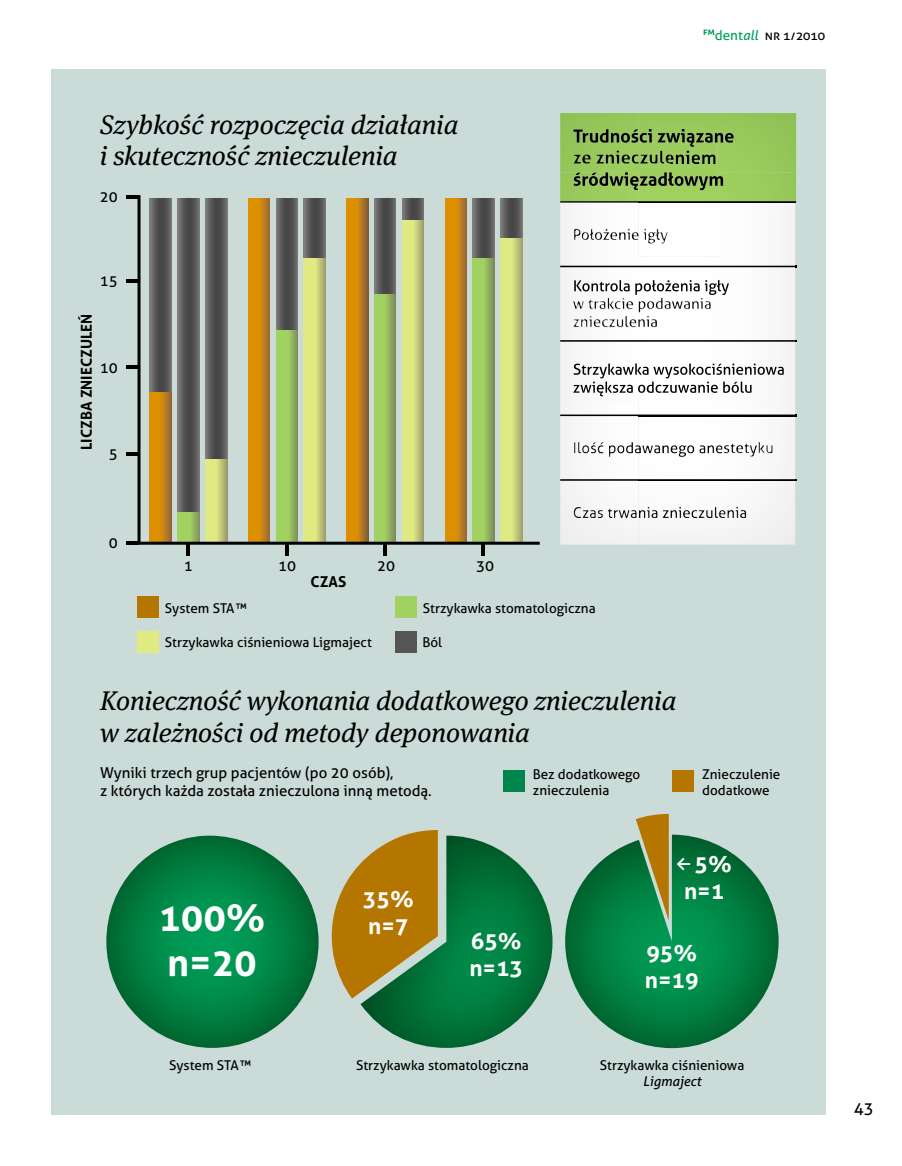
<style>
.page{position:relative;width:902px;height:1166px;background:#fff}
.page>*{position:absolute;margin:0;border:0;box-sizing:border-box;transform-origin:0 0}
.t1{font:700 37.5px "Aller";color:#fff}
.t2{font:italic 27px/31px "Meta Serif Pro";color:#000}
.t3{font:700 22.5px/27px "Aller";color:#fff}
.t4{font:16.5px "Aller";color:#000}
.t5{font:15px/18px "Aller";color:#000}
.t6{font:700 15px "Aller";color:#000}
.t7{font:13.5px/16.2px "Aller";color:#000}
.t8{font:italic 13.5px "Aller";color:#000}
.s1{color:#00a05b}
.s2{font-style:italic;color:#00a05b}
.s3{font-style:italic}
.s4{font-family:"Taz";font-size:16.5px}
</style>
<div class="page">
<div style="left:51px;top:69px;width:774px;height:1044px;background:#cbdbd8"></div>
<img style="left:560px;top:267px;width:78px;height:277px">
<img style="left:560px;top:267px;width:1px;height:134px">
<div style="left:560px;top:203px;width:78px;height:63px;background:#fafafa"></div>
<img style="left:638px;top:203px;width:157px;height:63px">
<img style="left:575px;top:230px;width:78px;height:12px">
<div style="left:716px;top:267px;width:79px;height:134px;background:#fafafa"></div>
<img style="left:595px;top:309px;width:114px;height:17px">
<div style="left:560px;top:401px;width:78px;height:78px;background:#fafafa"></div>
<img style="left:638px;top:417px;width:157px;height:127px">
<img style="left:638px;top:416px;width:157px;height:1px">
<img style="left:584px;top:446px;width:140px;height:6px">
<img style="left:638px;top:480px;width:157px;height:1px">
<img style="left:591px;top:511px;width:153px;height:5px">
<img style="left:560px;top:113px;width:236px;height:90px">
<img style="left:585px;top:156px;width:23px;height:2px">
<img style="left:560px;top:172px;width:78px;height:29px">
<img style="left:560px;top:201px;width:236px;height:1px">
<img style="left:560px;top:266px;width:235px;height:1px">
<img style="left:560px;top:340px;width:235px;height:1px">
<img style="left:560px;top:414px;width:235px;height:2px">
<img style="left:560px;top:479px;width:235px;height:1px">
<img style="left:686px;top:143px;width:8px;height:4px">
<img style="left:666px;top:133px;width:14px;height:9px">
<svg style="left:680px;top:129px;width:53px;height:14px"></svg>
<svg style="left:657px;top:133px;width:8px;height:9px"></svg>
<svg style="left:573px;top:129px;width:78px;height:14px"></svg>
<img style="left:668px;top:172px;width:5px;height:14px">
<img style="left:664px;top:172px;width:2px;height:14px">
<img style="left:605px;top:172px;width:3px;height:14px">
<img style="left:709px;top:176px;width:14px;height:10px">
<svg style="left:674px;top:176px;width:9px;height:10px"></svg>
<img style="left:630px;top:186px;width:8px;height:4px">
<img style="left:698px;top:176px;width:10px;height:14px">
<img style="left:684px;top:176px;width:14px;height:10px">
<img style="left:609px;top:176px;width:14px;height:10px">
<svg style="left:573px;top:172px;width:32px;height:14px"></svg>
<svg style="left:624px;top:172px;width:40px;height:14px"></svg>
<svg style="left:574px;top:280px;width:55px;height:11px"></svg>
<svg style="left:635px;top:280px;width:93px;height:15px"></svg>
<svg style="left:573px;top:363px;width:210px;height:15px;background:#c1c2c1"></svg>
<img style="left:593px;top:381px;width:150px;height:3px">
<img style="left:581px;top:384px;width:170px;height:12px">
<svg style="left:662px;top:385px;width:6px;height:7px"></svg>
<img style="left:592px;top:385px;width:33px;height:7px">
<svg style="left:573px;top:385px;width:6px;height:7px"></svg>
<svg style="left:137px;top:195px;width:402px;height:349px"></svg>
<svg style="left:126px;top:280px;width:12px;height:3px"></svg>
<svg style="left:126px;top:366px;width:12px;height:3px"></svg>
<svg style="left:126px;top:452px;width:12px;height:3px"></svg>
<svg style="left:126px;top:541px;width:12px;height:3px"></svg>
<svg style="left:126px;top:195px;width:12px;height:3px"></svg>
<svg style="left:186px;top:542px;width:3px;height:13px"></svg>
<svg style="left:285px;top:542px;width:3px;height:13px"></svg>
<svg style="left:384px;top:542px;width:3px;height:13px"></svg>
<svg style="left:481px;top:542px;width:3px;height:13px"></svg>
<div style="left:137px;top:596px;width:22px;height:22px;background:#b57600"></div>
<div style="left:137px;top:630px;width:22px;height:22px;background:#dfea82"></div>
<div style="left:395px;top:596px;width:22px;height:22px;background:#a1d261"></div>
<div style="left:395px;top:630px;width:22px;height:22px;background:#555"></div>
<div style="left:672px;top:770px;width:21px;height:22px;background:#b57600"></div>
<div style="left:503px;top:770px;width:22px;height:22px;background:#00864c"></div>
<svg style="left:318px;top:830px;width:120px;height:168px"></svg>
<img style="left:360px;top:835px;width:192px;height:212px">
<img style="left:106px;top:835px;width:212px;height:212px">
<svg style="left:635px;top:813px;width:33px;height:21px"></svg>
<img style="left:565px;top:834px;width:213px;height:213px">
<img style="left:588px;top:298px;width:122px;height:11px">
<img style="left:724px;top:442px;width:35px;height:11px">
<img style="left:608px;top:151px;width:107px;height:13px">
<h2 class="t2" style="left:100px;top:108px;width:360px">Szybkość rozpoczęcia działania i skuteczność znieczulenia</h2>
<p class="t5" style="left:100px;top:187px;width:19px">20</p>
<p class="t5" style="left:100px;top:272px;width:19px">15</p>
<p class="t6" style="left:77px;top:450px;width:138px;rotate:-90deg">LICZBA ZNIECZULEŃ</p>
<p class="t5" style="left:100px;top:359px;width:19px">10</p>
<p class="t5" style="left:109px;top:444px;width:10px">5</p>
<p class="t7" style="left:703px;top:27px;width:124px"><sup>FM</sup><span class="s1">dent</span><span class="s2">all</span> nr 1 / 2010</p>
<p class="t5" style="left:109px;top:534px;width:10px">0</p>
<p class="t5" style="left:184px;top:556px;width:10px">1</p>
<p class="t5" style="left:278px;top:556px;width:19px">10</p>
<p class="t5" style="left:377px;top:556px;width:19px">20</p>
<p class="t5" style="left:476px;top:556px;width:19px">30</p>
<p class="t6" style="left:310px;top:572px;width:37px">CZAS</p>
<p class="t7" style="left:165px;top:599px;width:82px">System STA<span class="s3">™</span></p>
<p class="t7" style="left:165px;top:634px;width:208px">Strzykawka ciśnieniowa Ligmaject</p>
<p class="t7" style="left:423px;top:599px;width:174px">Strzykawka stomatologiczna</p>
<p class="t7" style="left:422px;top:634px;width:21px">Ból</p>
<h2 class="t2" style="left:100px;top:684px;width:578px">Konieczność wykonania dodatkowego znieczulenia w zależności od metody deponowania</h2>
<p class="t5" style="left:100px;top:763px;width:333px">Wyniki trzech grup pacjentów (po 20 osób),<br>z których każda została znieczulona inną metodą.</p>
<p class="t7" style="left:702px;top:765px;width:80px">Znieczulenie dodatkowe</p>
<p class="t7" style="left:533px;top:765px;width:109px">Bez dodatkowego znieczulenia</p>
<h1 class="t1" style="left:158px;top:894px;width:108px">100%</h1>
<h1 class="t1" style="left:167px;top:939px;width:91px">n=20</h1>
<h3 class="t3" style="left:363px;top:884px;width:52px">35%</h3>
<h3 class="t3" style="left:368px;top:911px;width:42px">n=7</h3>
<h3 class="t3" style="left:676px;top:850px;width:57px;text-align:center"><span class="s4">←</span> 5% n=1</h3>
<h3 class="t3" style="left:469px;top:927px;width:55px">65% n=13</h3>
<h3 class="t3" style="left:644px;top:939px;width:55px">95% n=19</h3>
<p class="t7" style="left:169px;top:1056px;width:82px">System STA<span class="s3">™</span></p>
<p class="t7" style="left:356px;top:1056px;width:174px">Strzykawka stomatologiczna</p>
<p class="t7" style="left:599px;top:1056px;width:146px">Strzykawka ciśnieniowa</p>
<p class="t8" style="left:643px;top:1072px;width:60px">Ligmaject</p>
<p class="t4" style="left:853px;top:1098px;width:21px">43</p>
</div>
